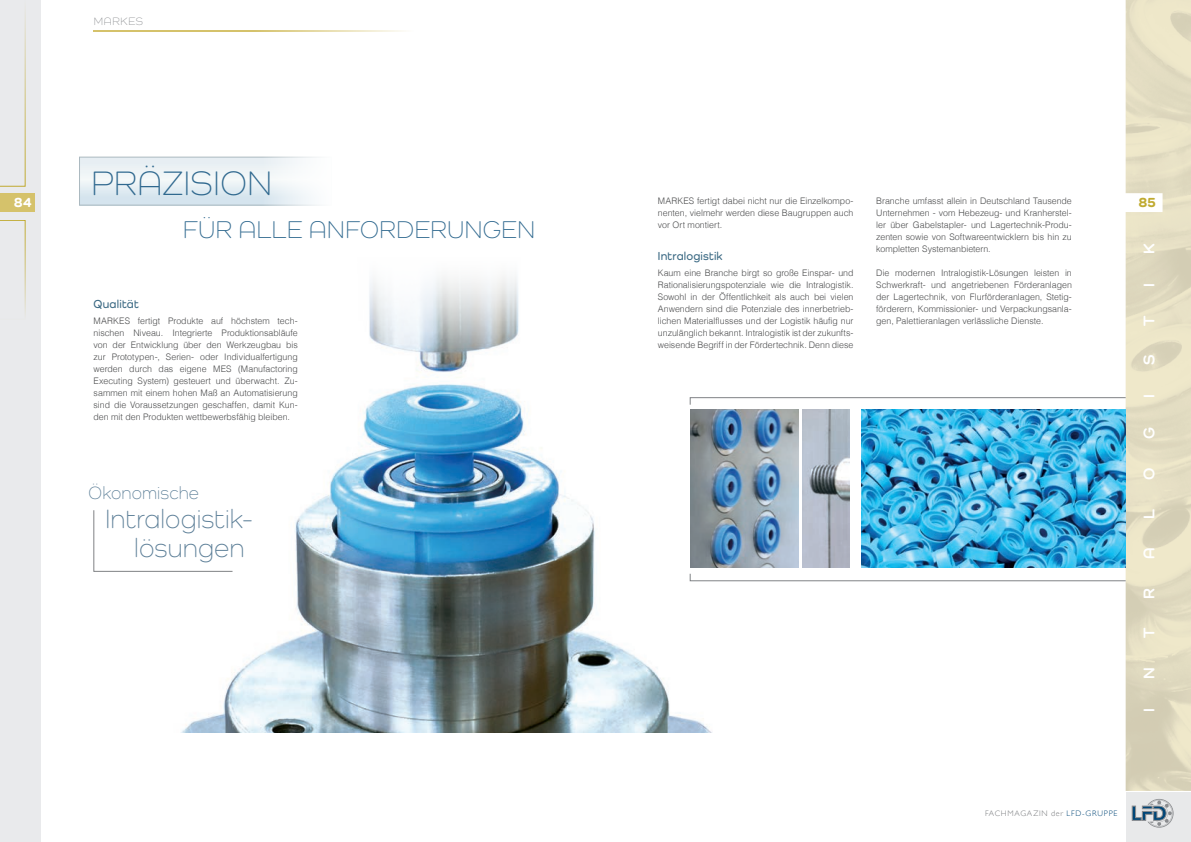
<style>
.page{position:relative;width:1191px;height:842px;background:#fff}
.page>*{position:absolute;margin:0;border:0;box-sizing:border-box;transform-origin:0 0}
.t1{font:300 35px "Como";letter-spacing:.015em;color:#30698f}
.t2{font:300 27.2px/28.8px "Como";letter-spacing:.005em;color:#5a7d96;text-align:right;scale:.95 1}
.t3{font:300 25px "Como";letter-spacing:.02em;color:#30698f}
.t4{font:300 18.3px "Como";letter-spacing:.01em;color:#5a7d96;scale:.95 1}
.t5{font:700 16px "Como";color:#fff}
.t6{font:800 14px "Como";color:#fff}
.t7{font:800 14px "Como";color:#c0aa30}
.t8{font:600 12px "Como";letter-spacing:.015em;color:#3c6a84;scale:.96 1}
.t9{font:300 11px "Como";letter-spacing:.055em;color:#8a8c8f}
.t10{font:300 9px/12px "Helvetica";color:#4b4c4d;text-align:justify}
.t11{font:300 8px "Gill Sans";letter-spacing:.095em;color:#76787b}
.s1{color:#004677}
</style>
<div class="page">
<hr style="left:94px;top:30px;width:334px;height:1px;background:#d5c26b">
<div style="left:253px;top:0;width:182px;height:49px;background:#fff"></div>
<div style="left:0;top:0;width:41px;height:842px;background:#e6e7e9"></div>
<div style="left:0;top:193px;width:34px;height:19px;background:#d5c26b"></div>
<svg style="left:0;top:30px;width:25px;height:156px"></svg>
<svg style="left:0;top:220px;width:25px;height:84px"></svg>
<img style="left:1125px;top:0;width:66px;height:791px">
<img style="left:181px;top:384px;width:532px;height:349px">
<svg style="left:369px;top:277px;width:150px;height:95px"></svg>
<img style="left:861px;top:409px;width:264px;height:159px">
<img style="left:691px;top:409px;width:107px;height:159px">
<img style="left:802px;top:409px;width:47px;height:159px">
<svg style="left:81px;top:159px;width:180px;height:44px"></svg>
<svg style="left:261px;top:156px;width:58px;height:50px;fill:#f2f7f8"></svg>
<svg style="left:690px;top:573px;width:436px;height:8px"></svg>
<svg style="left:690px;top:397px;width:436px;height:8px"></svg>
<svg style="left:93px;top:510px;width:140px;height:62px"></svg>
<div style="left:1125px;top:792px;width:66px;height:50px;background:#e7e8e9"></div>
<svg style="left:1131px;top:799px;width:42px;height:29px"></svg>
<h3 class="t6" style="left:14px;top:194px;width:19px">84</h3>
<p class="t9" style="left:94px;top:15px;width:51px">MARKES</p>
<h1 class="t1" style="left:92px;top:163px;width:182px">PRÄZISION</h1>
<h3 class="t3" style="left:183px;top:215px;width:353px">FÜR ALLE ANFORDERUNGEN</h3>
<h3 class="t8" style="left:94px;top:297px;width:49px">Qualität</h3>
<p class="t10" style="left:94px;top:314px;width:206px">MARKES fertigt Produkte auf höchstem tech&shy;nischen Niveau. Integrierte Produktionsabläufe von der Entwicklung über den Werkzeugbau bis zur Prototypen-, Serien- oder Individualfertigung werden durch das eigene MES (Manufactoring Executing System) gesteuert und überwacht. Zu&shy;sammen mit einem hohen Maß an Automatisierung sind die Voraussetzungen geschaffen, damit Kun&shy;den mit den Produkten wettbewerbsfähig bleiben.</p>
<h3 class="t4" style="left:89px;top:482px;width:118px">Ökonomische</h3>
<h2 class="t2" style="left:106px;top:504px;width:156px">Intralogistik&shy;lösungen</h2>
<p class="t10" style="left:658px;top:194px;width:197px">MARKES fertigt dabei nicht nur die Einzelkompo&shy;nenten, vielmehr werden diese Baugruppen auch vor Ort montiert.</p>
<h3 class="t8" style="left:658px;top:249px;width:69px">Intralogistik</h3>
<p class="t10" style="left:658px;top:266px;width:197px">Kaum eine Branche birgt so große Einspar- und Rationalisierungspotenziale wie die Intralogistik.<br>Sowohl in der Öffentlichkeit als auch bei vielen Anwendern sind die Potenziale des innerbetrieb&shy;lichen Materialflusses und der Logistik häufig nur unzulänglich bekannt. Intralogistik ist der zukunfts&shy;weisende Begriff in der Fördertechnik. Denn diese</p>
<p class="t10" style="left:876px;top:194px;width:197px">Branche umfasst allein in Deutschland Tausende Unternehmen - vom Hebezeug- und Kranherstel&shy;ler über Gabelstapler- und Lagertechnik-Produ&shy;zenten sowie von Softwareentwicklern bis hin zu kompletten Systemanbietern.</p>
<p class="t10" style="left:876px;top:266px;width:197px">Die modernen Intralogistik-Lösungen leisten in Schwerkraft- und angetriebenen Förderanlagen der Lagertechnik, von Flurförderanlagen, Stetig&shy;förderern, Kommissionier- und Verpackungsanla&shy;gen, Palettieranlagen verlässliche Dienste.</p>
<h3 class="t7" style="left:1138px;top:194px;width:19px">85</h3>
<h3 class="t5" style="left:1139px;top:254px;width:12px;rotate:-90deg">K</h3>
<h3 class="t5" style="left:1139px;top:287px;width:5px;rotate:-90deg">I</h3>
<h3 class="t5" style="left:1139px;top:326px;width:12px;rotate:-90deg">T</h3>
<h3 class="t5" style="left:1139px;top:365px;width:12px;rotate:-90deg">S</h3>
<h3 class="t5" style="left:1139px;top:398px;width:5px;rotate:-90deg">I</h3>
<h3 class="t5" style="left:1139px;top:439px;width:13px;rotate:-90deg">G</h3>
<h3 class="t5" style="left:1139px;top:480px;width:14px;rotate:-90deg">O</h3>
<h3 class="t5" style="left:1139px;top:519px;width:11px;rotate:-90deg">L</h3>
<h3 class="t5" style="left:1139px;top:559px;width:13px;rotate:-90deg">A</h3>
<h3 class="t5" style="left:1139px;top:599px;width:12px;rotate:-90deg">R</h3>
<h3 class="t5" style="left:1139px;top:638px;width:12px;rotate:-90deg">T</h3>
<h3 class="t5" style="left:1139px;top:679px;width:13px;rotate:-90deg">N</h3>
<h3 class="t5" style="left:1139px;top:711px;width:5px;rotate:-90deg">I</h3>
<p class="t11" style="left:985px;top:807px;width:134px">FACHMAGAZIN der <span class="s1">LFD-GRUPPE</span></p>
</div>
